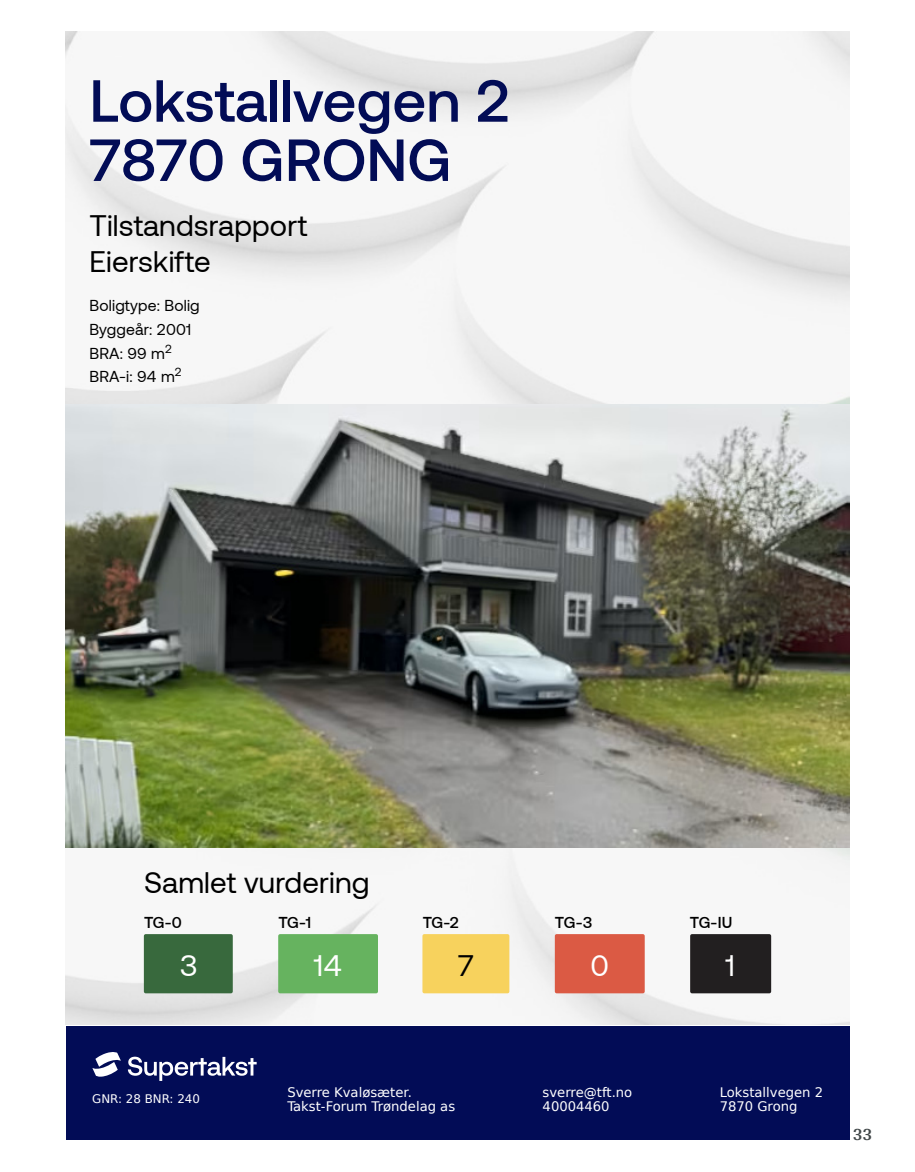
<style>
.page{position:relative;width:915px;height:1172px;background:#fff}
.page>*{position:absolute;margin:0;border:0;box-sizing:border-box;transform-origin:0 0}
.t1{font:500 59.25px/59.2px "Aeonik";letter-spacing:.005em;color:#020c56}
.t2{font:29.55px/35.5px "Aeonik";letter-spacing:.005em;color:#000}
.t3{font:29.55px "Aeonik";color:#fff}
.t4{font:700 18px "Arya";color:#414749}
.t5{font:15.75px/23.7px "Aeonik";letter-spacing:.01em;color:#000}
.t6{font:500 15.75px "Aeonik";letter-spacing:-.04em;color:#000}
.t7{font:13.2px/14.5px "DejaVu Sans";color:#fff}
.t8{font:11.85px "DejaVu Sans";color:#fff}
.t9{font:11.85px "Aeonik";color:#000}
</style>
<div class="page">
<div style="left:66px;top:1025px;width:782px;height:114px;background:#020c56"></div>
<svg style="left:128px;top:1057px;width:128px;height:24px"></svg>
<svg style="left:92px;top:1052px;width:29px;height:25px"></svg>
<img style="left:66px;top:32px;width:782px;height:993px">
<div style="left:144px;top:934px;width:89px;height:59px;background:#38693d"></div>
<div style="left:278px;top:934px;width:100px;height:59px;background:#66b35f"></div>
<div style="left:422px;top:934px;width:87px;height:59px;background:#f7d25d"></div>
<div style="left:554px;top:934px;width:90px;height:59px;background:#db5a44"></div>
<div style="left:690px;top:934px;width:80px;height:59px;background:#221f20"></div>
<img style="left:66px;top:404px;width:782px;height:443px">
<h1 class="t1" style="left:89px;top:71px;width:421px">Lokstallvegen 2<br>7870 GRONG</h1>
<h2 class="t2" style="left:89px;top:208px;width:219px">Tilstandsrapport<br>Eierskifte</h2>
<p class="t5" style="left:89px;top:294px;width:112px">Boligtype: Bolig<br>Byggeår: 2001<br>BRA: 99 m<br>BRA-i: 94 m</p>
<p class="t9" style="left:165px;top:342px;width:8px">2</p>
<p class="t9" style="left:175px;top:366px;width:8px">2</p>
<h2 class="t2" style="left:144px;top:865px;width:227px">Samlet vurdering</h2>
<p class="t6" style="left:144px;top:914px;width:39px">TG-0</p>
<h2 class="t3" style="left:180px;top:949px;width:19px">3</h2>
<p class="t6" style="left:278px;top:914px;width:34px">TG-1</p>
<h2 class="t3" style="left:314px;top:949px;width:29px">14</h2>
<p class="t6" style="left:422px;top:914px;width:38px">TG-2</p>
<h2 class="t2" style="left:458px;top:947px;width:17px">7</h2>
<p class="t6" style="left:554px;top:914px;width:39px">TG-3</p>
<h2 class="t3" style="left:590px;top:949px;width:20px">0</h2>
<p class="t6" style="left:689px;top:914px;width:44px">TG-IU</p>
<h2 class="t3" style="left:725px;top:949px;width:11px">1</h2>
<p class="t8" style="left:92px;top:1088px;width:109px">GNR: 28 BNR: 240</p>
<p class="t7" style="left:287px;top:1084px;width:169px">Sverre Kvaløsæter.<br>Takst-Forum Trøndelag as</p>
<p class="t7" style="left:542px;top:1084px;width:91px">sverre@tft.no<br>40004460</p>
<p class="t7" style="left:719px;top:1084px;width:105px">Lokstallvegen 2<br>7870 Grong</p>
<h3 class="t4" style="left:852px;top:1123px;width:21px">33</h3>
</div>
